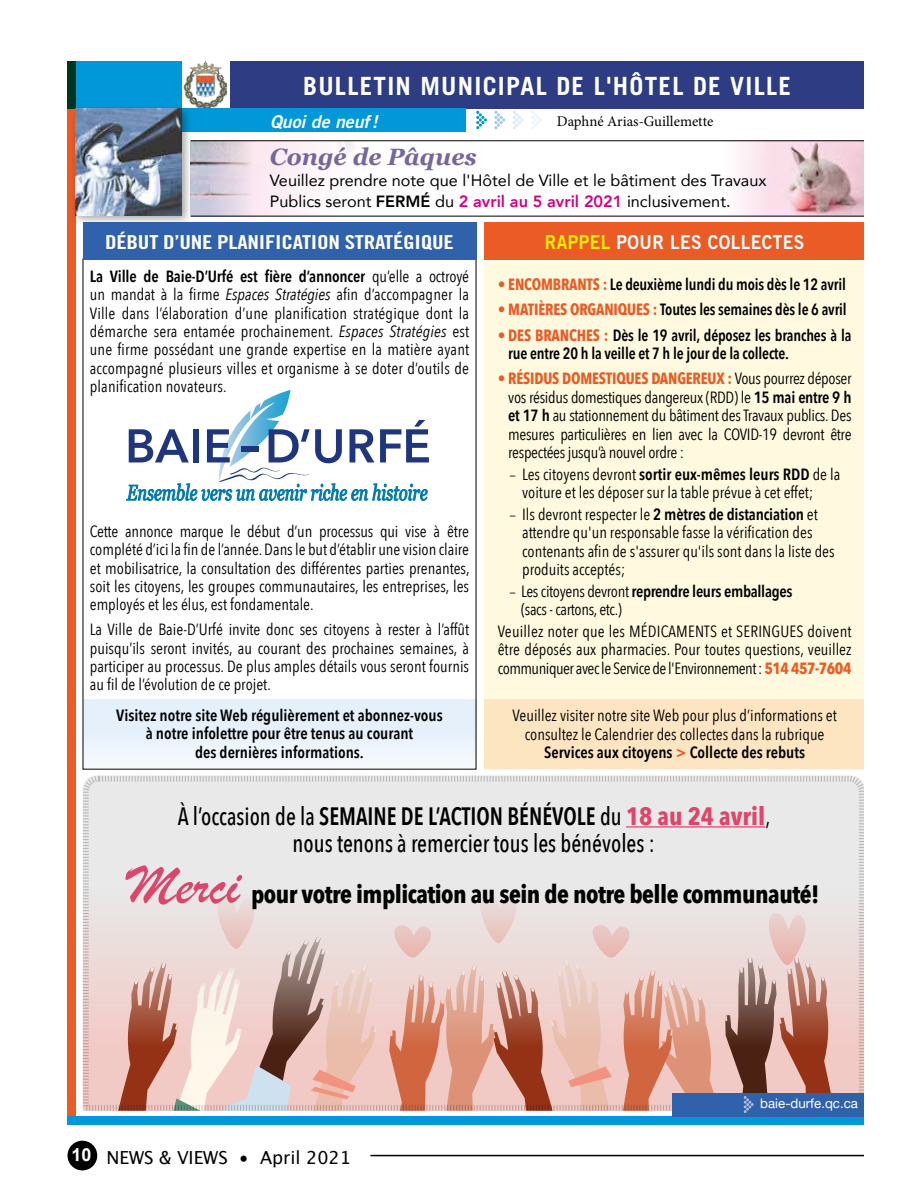
<style>
.page{position:relative;width:918px;height:1188px;background:#fff}
.page>*{position:absolute;margin:0;border:0;box-sizing:border-box;transform-origin:0 0}
.t1{font:57.6px "Brush Script";color:#dd466a}
.t2{font:500 25.05px/26.5px "Avenir Next Condensed";color:#000;text-align:center;scale:.9 1}
.t3{font:700 25.05px "Avenir Next Condensed";letter-spacing:-.02em;color:#000}
.t4{font:700 25.05px "Trade Gothic";letter-spacing:.05em;color:#fff}
.t5{font:italic 700 23.7px "Georgia";color:#756799}
.t6{font:19.2px "Trade Gothic Bold Cond Twenty";letter-spacing:-.01em;color:#fff;scale:1.21 1}
.t7{font:19.2px "Trade Gothic Bold Two";letter-spacing:.025em;color:#fff;scale:.9 1}
.t8{font:18px "Lucida Grande";color:#000}
.t9{font:italic 17.7px "Trade Gothic Bold Two";color:#fff}
.t10{font:16.2px/18.3px "Avenir Next Condensed";color:#000;text-align:justify}
.t11{font:600 16.2px/18.5px "Avenir Next Condensed";letter-spacing:-.01em;color:#000;scale:.95 1}
.t12{font:16.2px/20.7px "Avenir";color:#000}
.t13{font:600 16.2px/18.3px "Avenir Next Condensed";letter-spacing:-.01em;color:#000;text-align:center}
.t14{font:16.2px/18.5px "Avenir Next Condensed";letter-spacing:-.02em;color:#000}
.t15{font:14.85px "Minion Pro";color:#000}
.t16{font:13.35px "Helvetica Neue";color:#fff}
.s1{font-weight:800}
.s2{font-weight:800;color:#d7007e}
.s3{font-weight:600}
.s4{font-style:italic}
.s5{color:#ffed00}
.s6{font-weight:700;color:#eb5b25}
.s7{font-family:"Avenir Next"}
.s8{font-weight:600;color:#eb5b25}
.s9{font-weight:700;color:#dd466a}
.s10{font-weight:400}
</style>
<div class="page">
<div style="left:68px;top:1141px;width:29px;height:29px;background:#000;border-radius:50%"></div>
<hr style="left:370px;top:1155px;width:494px;height:1px;background:#000">
<div style="left:230px;top:61px;width:634px;height:48px;background:#2d3c83"></div>
<div style="left:68px;top:61px;width:114px;height:48px;background:#0098d8"></div>
<div style="left:68px;top:61px;width:7px;height:1064px;background:#eb5b25"></div>
<img style="left:184px;top:61px;width:43px;height:47px">
<div style="left:68px;top:1116px;width:796px;height:9px;background:#0098d8"></div>
<div style="left:484px;top:261px;width:380px;height:508px;background:#fffadf"></div>
<div style="left:484px;top:223px;width:380px;height:37px;background:#eb5b25"></div>
<svg style="left:82px;top:775px;width:782px;height:336px;background:#e8e7e6"></svg>
<div style="left:182px;top:109px;width:284px;height:23px;background:#0098d8"></div>
<svg style="left:476px;top:111px;width:11px;height:18px"></svg>
<svg style="left:494px;top:111px;width:11px;height:18px"></svg>
<svg style="left:513px;top:111px;width:11px;height:18px"></svg>
<svg style="left:531px;top:111px;width:11px;height:18px"></svg>
<div style="left:70px;top:104px;width:123px;height:123px;background:#000;opacity:.36"></div>
<img style="left:75px;top:109px;width:107px;height:106px">
<img style="left:723px;top:142px;width:141px;height:74px">
<img style="left:191px;top:140px;width:293px;height:76px">
<hr style="left:191px;top:141px;width:673px;height:1px;background:#000">
<img style="left:191px;top:141px;width:75px;height:75px">
<div style="left:673px;top:1093px;width:191px;height:23px;background:#3061ab"></div>
<svg style="left:99px;top:890px;width:765px;height:223px;background:#dabab4"></svg>
<div style="left:484px;top:700px;width:380px;height:69px;background:#fde5c2"></div>
<div style="left:83px;top:700px;width:393px;height:69px;background:#e5f0fb"></div>
<svg style="left:126px;top:390px;width:303px;height:111px"></svg>
<div style="left:241px;top:447px;width:18px;height:5px;background:#1f367e"></div>
<hr style="left:191px;top:216px;width:673px;height:1px;background:#000">
<hr style="left:626px;top:826px;width:139px;height:2px;background:#dd466a">
<div style="left:83px;top:223px;width:393px;height:37px;background:#3061ab"></div>
<h2 class="t4" style="left:303px;top:71px;width:490px">BULLETIN MUNICIPAL DE L'HÔTEL DE VILLE</h2>
<p class="t9" style="left:270px;top:110px;width:109px">Quoi de neuf!</p>
<p class="t15" style="left:557px;top:112px;width:158px">Daphné Arias-Guillemette</p>
<h3 class="t5" style="left:270px;top:139px;width:208px">Congé de Pâques</h3>
<p class="t12" style="left:270px;top:170px;width:498px">Veuillez prendre note que l'Hôtel de Ville et le bâtiment des Travaux<br>Publics seront <span class="s1">FERMÉ</span> du <span class="s2">2 avril au 5 avril 2021</span> inclusivement.</p>
<p class="t6" style="left:105px;top:231px;width:290px">DÉBUT D’UNE PLANIFICATION STRATÉGIQUE</p>
<p class="t10" style="left:90px;top:266px;width:381px"><span class="s3">La Ville de Baie-D’Urfé est fière d’annoncer</span> qu’elle a octroyé un mandat à la firme <span class="s4">Espaces Stratégies</span> afin d’accompagner la Ville dans l’élaboration d’une planification stratégique dont la démarche sera entamée prochainement. <span class="s4">Espaces Stratégies</span> est une firme possédant une grande expertise en la matière ayant accompagné plusieurs villes et organisme à se doter d’outils de planification novateurs.</p>
<p class="t10" style="left:90px;top:521px;width:381px">Cette annonce marque le début d’un processus qui vise à être complété d’ici la fin de l’année. Dans le but d’établir une vision claire et mobilisatrice, la consultation des différentes parties prenantes, soit les citoyens, les groupes communautaires, les entreprises, les employés et les élus, est fondamentale.</p>
<p class="t10" style="left:90px;top:620px;width:381px">La Ville de Baie-D’Urfé invite donc ses citoyens à rester à l’affût puisqu’ils seront invités, au courant des prochaines semaines, à participer au processus. De plus amples détails vous seront fournis au fil de l’évolution de ce projet.</p>
<p class="t13" style="left:116px;top:706px;width:328px">Visitez notre site Web régulièrement et abonnez-vous à notre infolettre pour être tenus au courant<br>des dernières informations.</p>
<p class="t7" style="left:545px;top:230px;width:290px"><span class="s5">RAPPEL</span> POUR LES COLLECTES</p>
<p class="t11" style="left:498px;top:275px;width:368px"><span class="s6">• ENCOMBRANTS :</span> Le deuxième lundi du mois dès le 12 avril</p>
<p class="t11" style="left:498px;top:300px;width:369px"><span class="s6">• MATIÈRES ORGANIQUES :</span> Toutes les semaines dès le 6 avril</p>
<p class="t11" style="left:508px;top:325px;width:363px;text-indent:-11px"><span class="s6">• DES BRANCHES :</span> Dès le 19 avril, déposez les branches à la rue entre 20 h la veille et 7 h le jour de la collecte.</p>
<p class="t10" style="left:508px;top:368px;width:345px;text-indent:-11px"><span class="s6">• RÉSIDUS DOMESTIQUES DANGEREUX :</span> Vous pourrez déposer vos résidus domestiques dangereux (RDD) le <span class="s3">15 mai entre 9 h et 17 h</span> au stationnement du bâtiment des Travaux publics. Des mesures particulières en lien avec la COVID-19 devront être respectées jusqu’à nouvel ordre :</p>
<p class="t10" style="left:522px;top:464px;width:320px;text-indent:-13px"><span class="s7">–</span> Les citoyens devront <span class="s3">sortir eux-mêmes leurs RDD</span> de la voiture et les déposer sur la table prévue à cet effet;</p>
<p class="t10" style="left:522px;top:504px;width:314px;text-align:left;text-indent:-13px"><span class="s7">–</span> Ils devront respecter le <span class="s3">2 mètres de distanciation</span> et attendre qu'un responsable fasse la vérification des contenants afin de s'assurer qu'ils sont dans la liste des produits acceptés;</p>
<p class="t14" style="left:521px;top:581px;width:273px;text-indent:-12px"><span class="s7">–</span> Les citoyens devront <span class="s3">reprendre leurs emballages </span>(sacs - cartons, etc.)</p>
<p class="t10" style="left:498px;top:621px;width:355px">Veuillez noter que les MÉDICAMENTS et SERINGUES doivent être déposés aux pharmacies. Pour toutes questions, veuillez communiquer avec le Service de l'Environnement :<span class="s6">514 457-7604</span></p>
<p class="t10" style="left:513px;top:706px;width:326px;text-align:center">Veuillez visiter notre site Web pour plus d’informations et consultez le Calendrier des collectes dans la rubrique<br><span class="s3">Services aux citoyens</span> <span class="s8">&gt;</span> <span class="s3">Collecte des rebuts</span></p>
<h2 class="t2" style="left:178px;top:803px;width:660px">À l’occasion de la <span class="s3">SEMAINE DE L’ACTION BÉNÉVOLE</span> du <span class="s9">18 au 24 avril</span><span class="s10">, </span>nous tenons à remercier tous les bénévoles :</h2>
<h1 class="t1" style="left:128px;top:847px;width:113px">Merci</h1>
<h2 class="t3" style="left:251px;top:878px;width:570px">pour votre implication au sein de notre belle communauté!</h2>
<p class="t8" style="left:72px;top:1147px;width:281px"><sup>10</sup> NEWS &amp; VIEWS • April 2021</p>
<p class="t16" style="left:760px;top:1094px;width:99px">baie-durfe.qc.ca</p>
</div>
